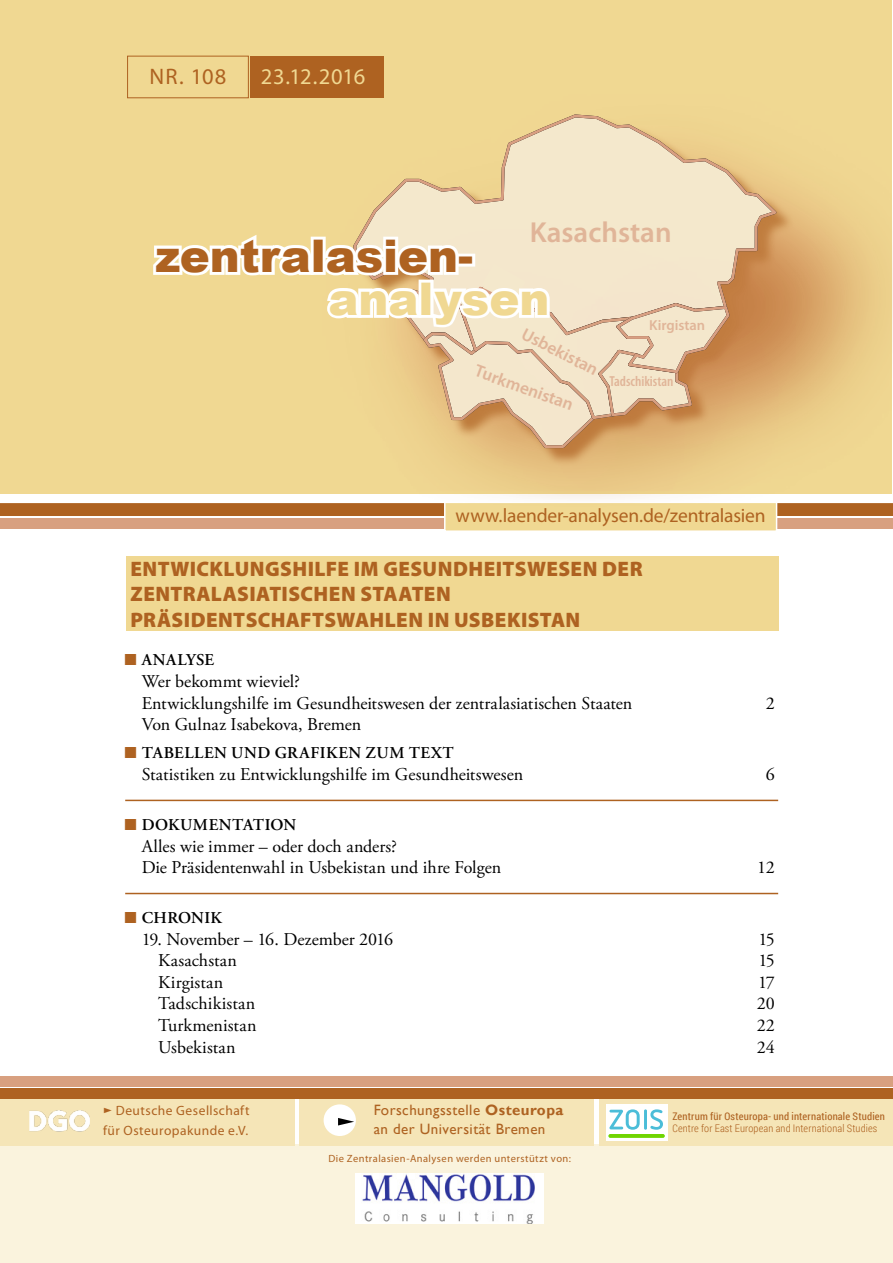
<style>
.page{position:relative;width:893px;height:1263px;background:#fff}
.page>*{position:absolute;margin:0;border:0;box-sizing:border-box;transform-origin:0 0}
.t1{font:900 45px "Arial";color:#ae6221}
.t2{font:900 45px "Arial";color:#f0d892}
.t3{font:600 29.1px "Myriad Pro";color:rgb(216 159 130/.7)}
.t4{font:22.5px "Myriad Pro";letter-spacing:-.005em;color:#f0d892}
.t5{font:22.5px "Myriad Pro";color:#ae6221}
.t6{font:900 21px/25.2px "Myriad Pro";letter-spacing:.02em;color:#ae6221}
.t7{font:19.5px "Myriad Pro";letter-spacing:-.005em;color:#ae6221}
.t8{font:18px/21.6px "Adobe Garamond Pro";color:#000}
.t9{font:600 17.4px "Myriad Pro";color:rgb(216 159 130/.7)}
.t10{font:600 16.5px "Adobe Garamond Pro";letter-spacing:.025em;color:#000}
.t11{font:15px/19.5px "Gill Sans";letter-spacing:.03em;color:#ae6221}
.t12{font:600 condensed 14.55px "Myriad Pro";color:rgb(216 159 130/.7)}
.t13{font:600 14.55px "Myriad Pro";color:rgb(216 159 130/.7)}
.t14{font:13.5px/19.5px "Myriad Pro";letter-spacing:.035em;color:#ae6221}
.t15{font:10.5px "Myriad Pro";letter-spacing:.045em;color:#ae6221}
.t16{font:10.5px "Roboto Condensed";letter-spacing:.02em;color:#ae6221}
.t17{font:300 10.5px "Roboto Condensed";letter-spacing:.015em;color:#ae6221}
.s1{font-family:"Futura TOT Boo";font-weight:400;color:#ae6221}
.s2{font-family:"Futura TOT Boo"}
.s3{font-weight:700}
</style>
<div class="page">
<div style="left:0;top:501px;width:893px;height:15px;background:#ae6221"></div>
<div style="left:0;top:519px;width:893px;height:10px;background:#d8a080"></div>
<div style="left:1px;top:0;width:891px;height:493px;background:#f0d892"></div>
<div style="left:445px;top:499px;width:332px;height:32px;background:#f0d892"></div>
<div style="left:444px;top:499px;width:333px;height:33px;border:2px solid #fff"></div>
<hr style="left:0;top:499px;width:893px;height:4px;background:#fff">
<div style="left:332px;top:101px;width:561px;height:407px;background:#ae6221;opacity:.75"></div>
<img style="left:332px;top:101px;width:561px;height:389px">
<svg style="left:352px;top:112px;width:428px;height:68px"></svg>
<img style="left:349px;top:180px;width:443px;height:310px">
<img style="left:511px;top:198px;width:359px;height:292px">
<div style="left:127px;top:56px;width:122px;height:42px;border:1px solid #ae6221"></div>
<div style="left:250px;top:56px;width:134px;height:42px;background:#ae6221"></div>
<svg style="left:153px;top:230px;width:578px;height:219px"></svg>
<div style="left:126px;top:556px;width:653px;height:75px;background:#f0d892"></div>
<div style="left:0;top:1145px;width:893px;height:118px;background:#faf3dd"></div>
<div style="left:0;top:1076px;width:893px;height:10px;background:#d8a080"></div>
<div style="left:0;top:1089px;width:893px;height:10px;background:#ae6221"></div>
<img style="left:356px;top:1173px;width:188px;height:50px">
<div style="left:0;top:1099px;width:294px;height:47px;background:#f5e5b7"></div>
<div style="left:300px;top:1099px;width:294px;height:47px;background:#f5e5b7"></div>
<div style="left:600px;top:1099px;width:293px;height:47px;background:#f5e5b7"></div>
<img style="left:30px;top:1110px;width:60px;height:22px">
<div style="left:324px;top:1104px;width:32px;height:32px;background:#fff;border-radius:50%"></div>
<svg style="left:338px;top:1118px;width:16px;height:7px"></svg>
<div style="left:606px;top:1104px;width:62px;height:37px;background:#fff"></div>
<svg style="left:608px;top:1134px;width:57px;height:4px"></svg>
<svg style="left:609px;top:1109px;width:54px;height:21px"></svg>
<hr style="left:125px;top:800px;width:653px;height:1px;background:#ae6221">
<hr style="left:125px;top:893px;width:653px;height:1px;background:#ae6221">
<p class="t5" style="left:150px;top:63px;width:78px">NR. 108</p>
<p class="t4" style="left:261px;top:62px;width:106px">23.12.2016</p>
<h1 class="t1" style="left:155px;top:223px;width:319px">zentralasien-</h1>
<h2 class="t3" style="left:530px;top:214px;width:143px">Kasachstan</h2>
<h1 class="t2" style="left:328px;top:266px;width:222px">analysen</h1>
<p class="t9" style="left:528px;top:323px;width:85px;rotate:27deg">Usbekistan</p>
<p class="t9" style="left:479px;top:359px;width:105px;rotate:20deg">Turkmenistan</p>
<p class="t13" style="left:649px;top:316px;width:58px">Kirgistan</p>
<p class="t12" style="left:609px;top:372px;width:66px">Tadschikistan</p>
<p class="t7" style="left:456px;top:503px;width:312px">www.laender-analysen.de/zentralasien</p>
<p class="t6" style="left:130px;top:556px;width:514px">ENTWICKLUNGSHILFE IM GESUNDHEITSWESEN DER<br>ZENTRALASIATISCHEN STAATEN<br>PRÄSIDENTSCHAFTSWAHLEN IN USBEKISTAN</p>
<p class="t10" style="left:125px;top:651px;width:90px"><span class="s1">■</span> ANALYSE</p>
<p class="t8" style="left:142px;top:671px;width:492px">Wer bekommt wieviel?<br>Entwicklungshilfe im Gesundheitswesen der zentralasiatischen Staaten</p>
<p class="t8" style="left:766px;top:693px;width:10px">2</p>
<p class="t8" style="left:142px;top:714px;width:221px">Von Gulnaz Isabekova, Bremen</p>
<p class="t10" style="left:125px;top:744px;width:330px"><span class="s1">■</span> TABELLEN UND GRAFIKEN ZUM TEXT</p>
<p class="t8" style="left:142px;top:764px;width:383px">Statistiken zu Entwicklungshilfe im Gesundheitswesen</p>
<p class="t8" style="left:766px;top:764px;width:10px">6</p>
<p class="t10" style="left:125px;top:815px;width:173px"><span class="s1">■</span> DOKUMENTATION</p>
<p class="t8" style="left:142px;top:836px;width:361px">Alles wie immer – oder doch anders?<br>Die Präsidentenwahl in Usbekistan und ihre Folgen</p>
<p class="t8" style="left:757px;top:857px;width:19px">12</p>
<p class="t10" style="left:125px;top:908px;width:98px"><span class="s1">■</span> CHRONIK</p>
<p class="t8" style="left:142px;top:929px;width:253px">19. November – 16. Dezember 2016</p>
<p class="t8" style="left:758px;top:929px;width:18px">15</p>
<p class="t8" style="left:158px;top:950px;width:80px">Kasachstan</p>
<p class="t8" style="left:758px;top:950px;width:18px">15</p>
<p class="t8" style="left:158px;top:972px;width:67px">Kirgistan</p>
<p class="t8" style="left:758px;top:972px;width:18px">17</p>
<p class="t8" style="left:158px;top:993px;width:99px">Tadschikistan</p>
<p class="t8" style="left:757px;top:993px;width:19px">20</p>
<p class="t8" style="left:158px;top:1015px;width:100px">Turkmenistan</p>
<p class="t8" style="left:757px;top:1015px;width:19px">22</p>
<p class="t8" style="left:158px;top:1037px;width:79px">Usbekistan</p>
<p class="t8" style="left:757px;top:1037px;width:19px">24</p>
<p class="t14" style="left:103px;top:1101px;width:148px"><span class="s2">►</span> Deutsche Gesellschaft für Osteuropakunde e.V.</p>
<p class="t11" style="left:374px;top:1100px;width:191px">Forschungsstelle <span class="s3">Osteuropa </span>an der Universität Bremen</p>
<p class="t16" style="left:672px;top:1109px;width:214px">Zentrum für Osteuropa- und internationale Studien</p>
<p class="t17" style="left:672px;top:1121px;width:207px">Centre for East European and International Studies</p>
<p class="t15" style="left:328px;top:1152px;width:244px">Die Zentralasien-Analysen werden unterstützt von:</p>
</div>
